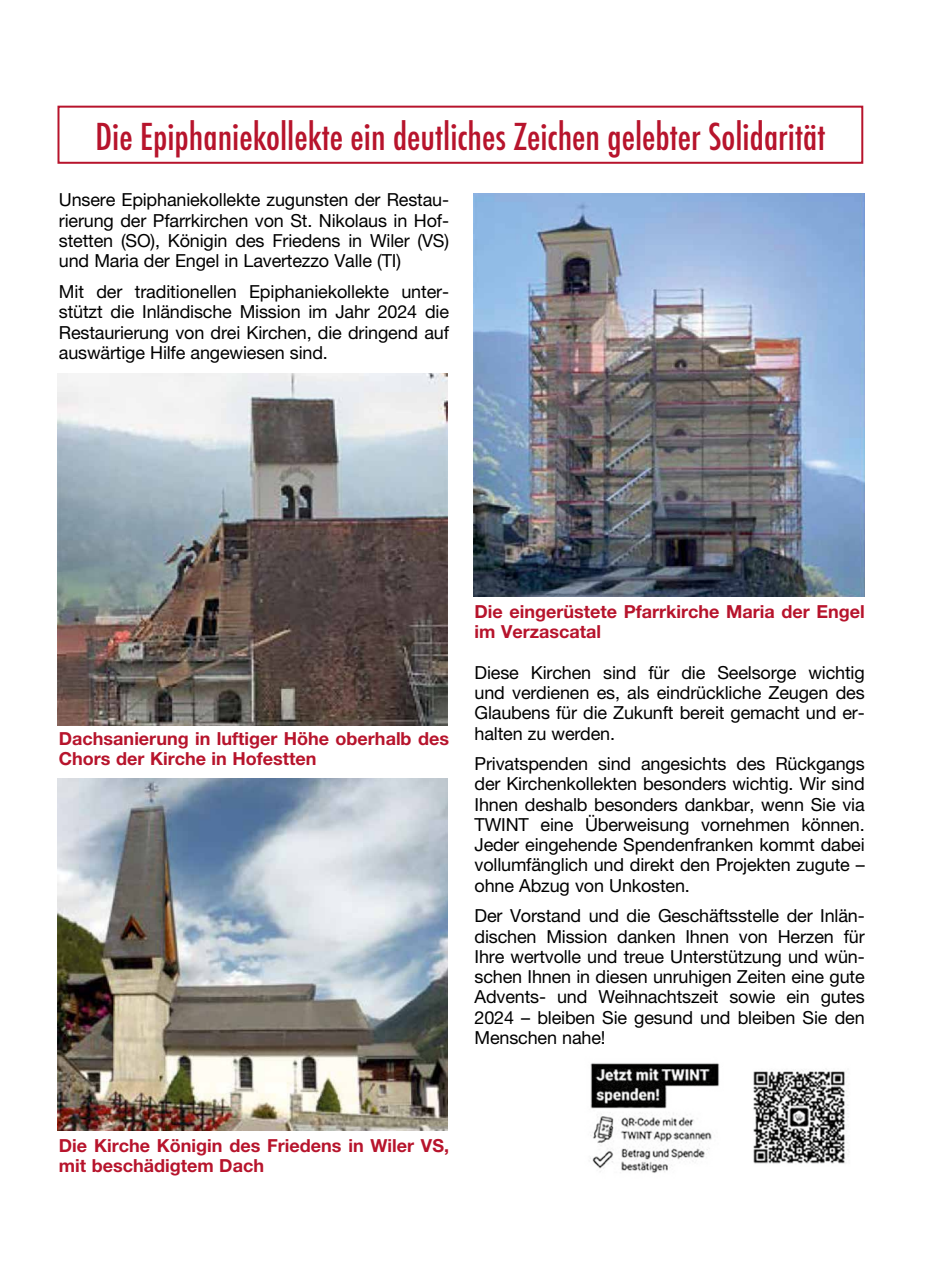
<style>
.page{position:relative;width:942px;height:1276px;background:#fff}
.page>*{position:absolute;margin:0;border:0;box-sizing:border-box;transform-origin:0 0}
.t1{font:500 condensed 36px "Futura";color:#b7142c}
.t2{font:18px/20.2px "Helvetica Neue LT Pro";letter-spacing:-.01em;color:#000;text-align:justify}
.t3{font:700 18px/20.4px "Helvetica Neue LT Pro";color:#b7142c}
</style>
<div class="page">
<div style="left:57px;top:106px;width:805px;height:58px;border:2px solid #b7142c"></div>
<img style="left:57px;top:373px;width:390px;height:352px">
<img style="left:57px;top:778px;width:390px;height:352px">
<img style="left:473px;top:193px;width:391px;height:403px">
<img style="left:590px;top:1063px;width:258px;height:110px">
<h1 class="t1" style="left:95px;top:120px;width:731px">Die Epiphaniekollekte ein deutliches Zeichen gelebter Solidarität</h1>
<p class="t2" style="left:59px;top:190px;width:391px">Unsere Epiphaniekollekte zugunsten der Restau&shy;rierung der Pfarrkirchen von St. Nikolaus in Hof&shy;stetten (SO), Königin des Friedens in Wiler (VS) und Maria der Engel in Lavertezzo Valle (TI)</p>
<p class="t2" style="left:59px;top:282px;width:391px">Mit der traditionellen Epiphaniekollekte unter&shy;stützt die Inländische Mission im Jahr 2024 die Restaurierung von drei Kirchen, die dringend auf auswärtige Hilfe angewiesen sind.</p>
<p class="t3" style="left:59px;top:730px;width:391px">Dachsanierung in luftiger Höhe oberhalb des<br>Chors der Kirche in Hofestten</p>
<p class="t3" style="left:474px;top:603px;width:391px">Die eingerüstete Pfarrkirche Maria der Engel im Verzascatal</p>
<p class="t2" style="left:474px;top:662px;width:391px">Diese Kirchen sind für die Seelsorge wichtig und verdienen es, als eindrückliche Zeugen des Glaubens für die Zukunft bereit gemacht und er - halten zu werden.</p>
<p class="t2" style="left:474px;top:754px;width:391px">Privatspenden sind angesichts des Rückgangs der Kirchenkollekten besonders wichtig. Wir sind Ihnen deshalb besonders dankbar, wenn Sie via TWINT eine Überweisung vornehmen können.<br>Jeder eingehende Spendenfranken kommt dabei vollumfänglich und direkt den Projekten zugute – ohne Abzug von Unkosten.</p>
<p class="t2" style="left:474px;top:906px;width:391px">Der Vorstand und die Geschäftsstelle der Inlän&shy;dischen Mission danken Ihnen von Herzen für Ihre wertvolle und treue Unterstützung und wün&shy;schen Ihnen in diesen unruhigen Zeiten eine gute Advents- und Weihnachtszeit sowie ein gutes 2024 – bleiben Sie gesund und bleiben Sie den Menschen nahe!</p>
<p class="t3" style="left:59px;top:1136px;width:391px">Die Kirche Königin des Friedens in Wiler VS, mit beschädigtem Dach</p>
</div>
